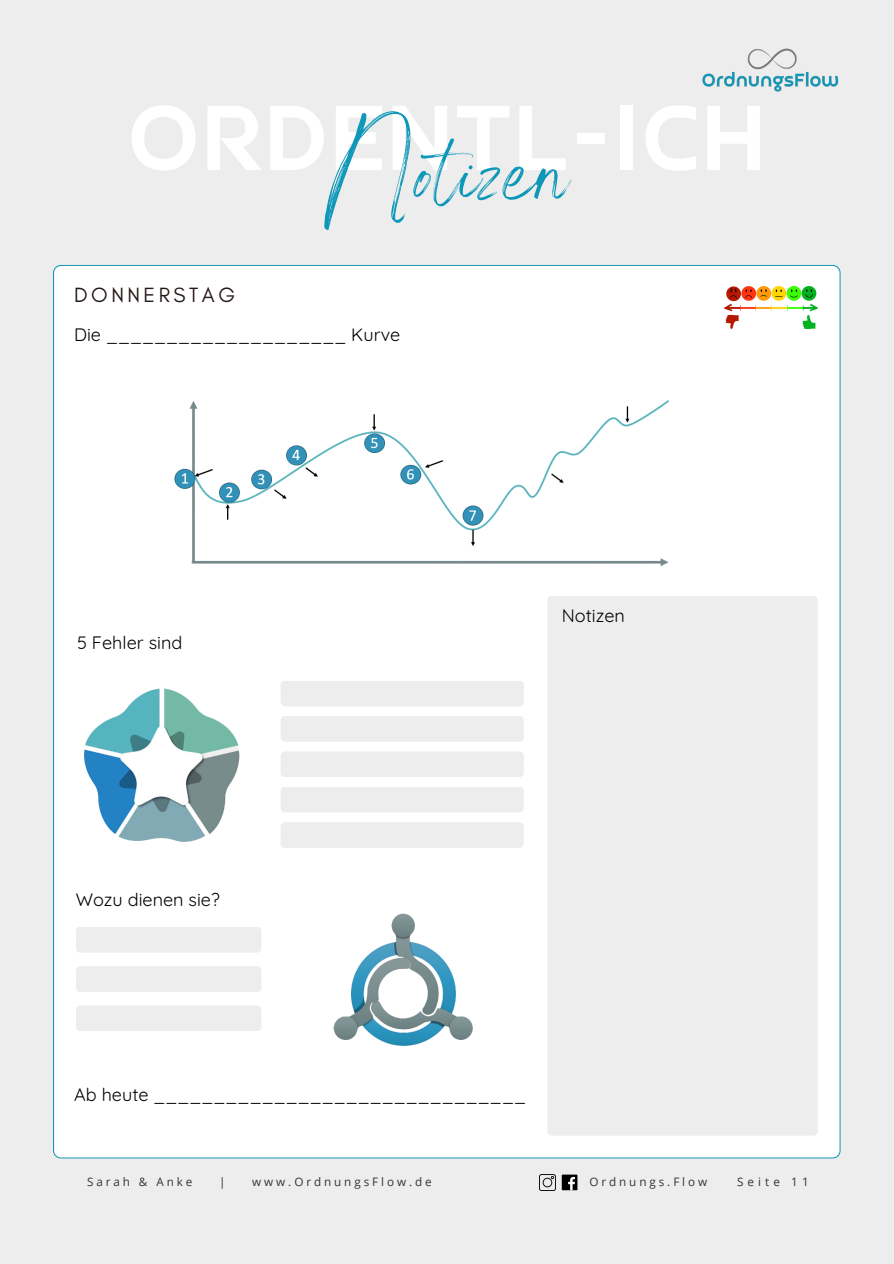
<style>
.page{position:relative;width:894px;height:1264px;background:#fff}
.page>*{position:absolute;margin:0;border:0;box-sizing:border-box;transform-origin:0 0}
.t1{font:121.5px "Angella White";color:#0d97b8}
.t2{font:21px "Glacial Indifference";letter-spacing:.165em;color:#231916}
.t3{font:18px "Quicksand";color:#000}
.t4{font:11.7px "Open Sans";letter-spacing:.25em;color:#333}
</style>
<div class="page">
<div style="left:0;top:0;width:893px;height:1263px;background:#ededed"></div>
<div style="left:53px;top:265px;width:787px;height:893px;background:#fff"></div>
<svg style="left:539px;top:1174px;width:16px;height:16px"></svg>
<div style="left:561px;top:1174px;width:16px;height:16px;background:#000"></div>
<svg style="left:568px;top:1177px;width:7px;height:13px"></svg>
<img style="left:702px;top:48px;width:137px;height:44px">
<img style="left:171px;top:399px;width:502px;height:168px">
<img style="left:724px;top:286px;width:93px;height:43px">
<img style="left:77px;top:683px;width:168px;height:162px">
<svg style="left:280px;top:680px;width:243px;height:26px"></svg>
<svg style="left:280px;top:715px;width:243px;height:26px"></svg>
<svg style="left:280px;top:751px;width:243px;height:26px"></svg>
<svg style="left:280px;top:786px;width:243px;height:26px"></svg>
<svg style="left:280px;top:822px;width:243px;height:26px"></svg>
<svg style="left:76px;top:926px;width:185px;height:26px"></svg>
<svg style="left:76px;top:966px;width:185px;height:26px"></svg>
<svg style="left:76px;top:1005px;width:185px;height:26px"></svg>
<img style="left:325px;top:907px;width:153px;height:143px">
<svg style="left:547px;top:596px;width:270px;height:539px"></svg>
<h4 class="t2" style="left:74px;top:281px;width:162px">DONNERSTAG</h4>
<p class="t1" style="left:324px;top:97px;width:247px">Notizen</p>
<p class="t3" style="left:74px;top:323px;width:327px">Die ____________________ Kurve</p>
<h4 class="t3" style="left:77px;top:631px;width:107px">5 Fehler sind</h4>
<p class="t3" style="left:561px;top:604px;width:65px">Notizen</p>
<h4 class="t3" style="left:76px;top:888px;width:146px">Wozu dienen sie?</h4>
<p class="t3" style="left:74px;top:1082px;width:453px">Ab heute _______________________________</p>
<h4 class="t4" style="left:87px;top:1172px;width:107px">Sarah &amp; Anke</h4>
<h4 class="t4" style="left:219px;top:1172px;width:8px">|</h4>
<h4 class="t4" style="left:252px;top:1172px;width:181px">www.OrdnungsFlow.de</h4>
<h4 class="t4" style="left:589px;top:1172px;width:119px">Ordnungs.Flow</h4>
<p class="t4" style="left:736px;top:1172px;width:73px">Seite 11</p>
</div>
